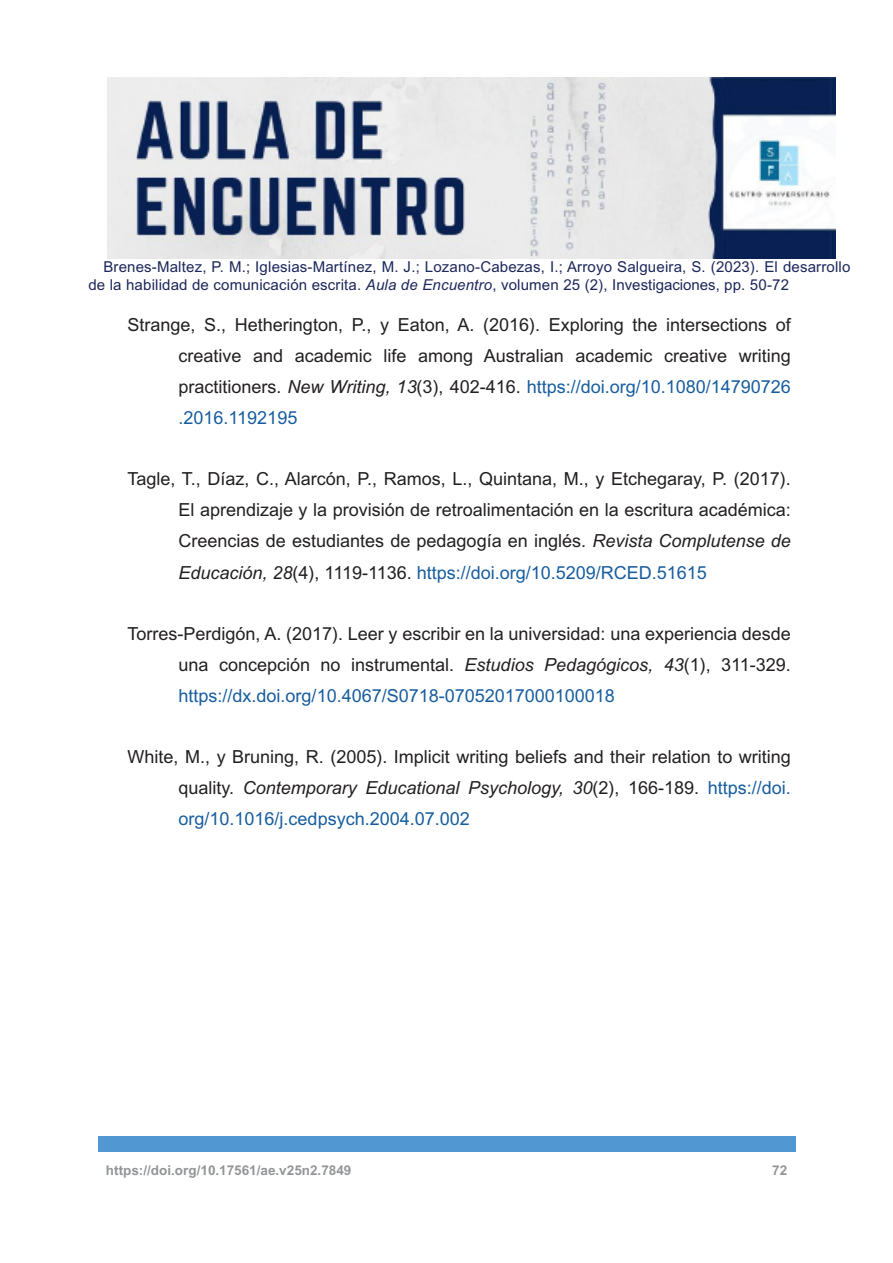
<style>
.page{position:relative;width:893px;height:1263px;background:#fff}
.page>*{position:absolute;margin:0;border:0;box-sizing:border-box;transform-origin:0 0}
.Ref{font:18px/31.2px "Arial MT Std";color:#231f20;text-align:justify}
.t1{font:15px/18px "Arial MT Std";letter-spacing:.01em;color:#1c275a}
.t2{font:700 13.5px "Arial MT Std";color:#939598}
.s1{font-style:italic}
.s2{color:#175d9e}
</style>
<div class="page">
<img style="left:108px;top:77px;width:727px;height:182px">
<div style="left:98px;top:1136px;width:697px;height:16px;background:#5198d2"></div>
<p class="t1" style="left:88px;top:258px;width:764px;text-indent:15px">Brenes-Maltez, P. M.; Iglesias-Martínez, M. J.; Lozano-Cabezas, I.; Arroyo Salgueira, S. (2023). El desarrollo de la habilidad de comunicación escrita. <span class="s1">Aula de Encuentro</span>, volumen 25 (2), Investigaciones, pp. 50-72</p>
<p class="Ref" style="left:179px;top:309px;width:614px;text-indent:-51px">Strange, S., Hetherington, P., y Eaton, A. (2016). Exploring the intersections of creative and academic life among Australian academic creative writing practitioners. <span class="s1">New Writing, 13</span>(3), 402-416. <span class="s2">https://doi.org/10.1080/14790726 .2016.1192195</span></p>
<p class="Ref" style="left:179px;top:463px;width:614px;text-indent:-51px">Tagle, T., Díaz, C., Alarcón, P., Ramos, L., Quintana, M., y Etchegaray, P. (2017).<br>El aprendizaje y la provisión de retroalimentación en la escritura académica:<br>Creencias de estudiantes de pedagogía en inglés. <span class="s1">Revista Complutense de Educación, 28</span>(4), 1119-1136. <span class="s2">https://doi.org/10.5209/RCED.51615</span></p>
<p class="Ref" style="left:179px;top:617px;width:614px;text-indent:-51px">Torres-Perdigón, A. (2017). Leer y escribir en la universidad: una experiencia desde una concepción no instrumental. <span class="s1">Estudios Pedagógicos, 43</span>(1), 311-329. <span class="s2">https://dx.doi.org/10.4067/S0718-07052017000100018</span></p>
<p class="Ref" style="left:179px;top:741px;width:614px;text-indent:-51px">White, M., y Bruning, R. (2005). Implicit writing beliefs and their relation to writing quality. <span class="s1">Contemporary Educational Psychology, 30</span>(2), 166-189. <span class="s2">https://doi. org/10.1016/j.cedpsych.2004.07.002</span></p>
<p class="t2" style="left:106px;top:1162px;width:247px">https://doi.org/10.17561/ae.v25n2.7849</p>
<p class="t2" style="left:772px;top:1162px;width:17px">72</p>
</div>
